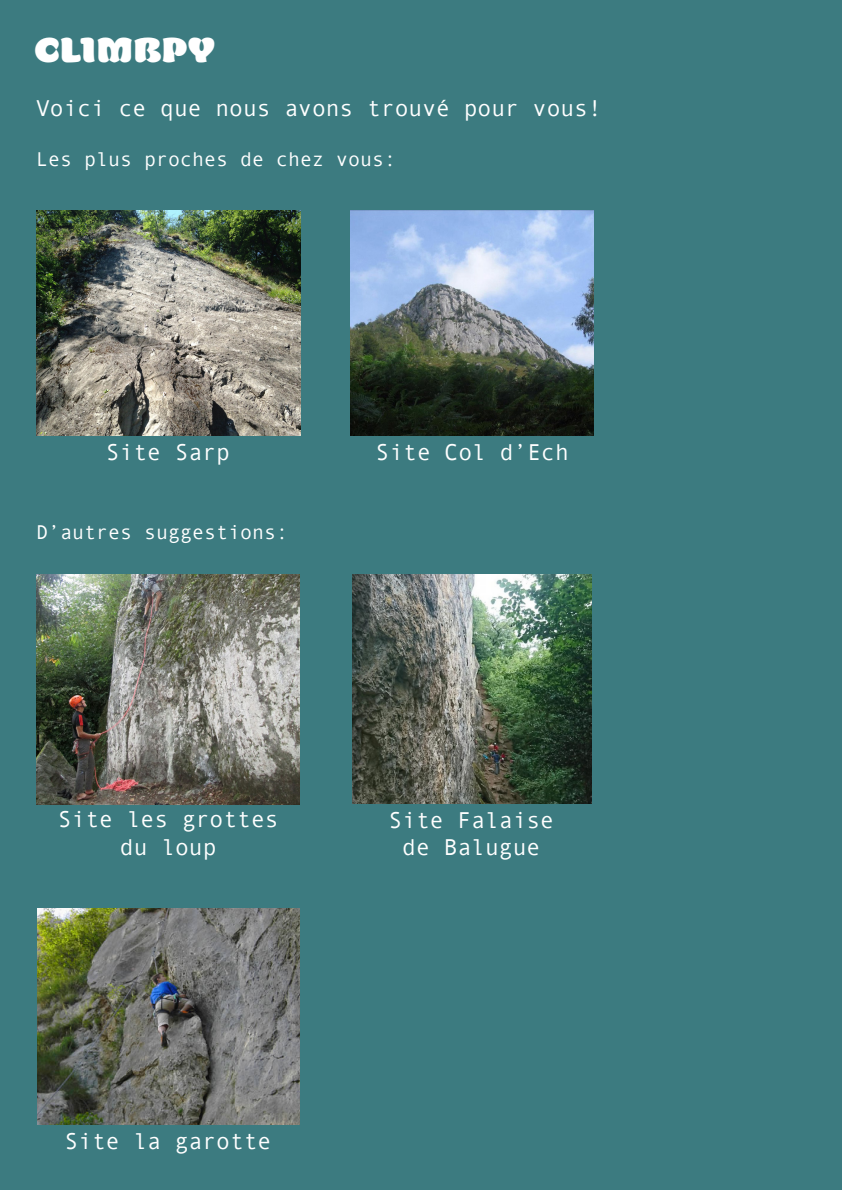
<style>
.page{position:relative;width:842px;height:1191px;background:#fff}
.page>*{position:absolute;margin:0;border:0;box-sizing:border-box;transform-origin:0 0}
.t1{font:800 32px "Opake";color:#fff}
.t2{font:23px "Andale Mono";color:#fff}
.t3{font:20px "Andale Mono";color:#fff}
</style>
<div class="page">
<div style="left:0;top:0;width:842px;height:1190px;background:#3c7b80"></div>
<img style="left:37px;top:211px;width:263px;height:225px">
<img style="left:350px;top:211px;width:243px;height:224px">
<img style="left:37px;top:574px;width:263px;height:230px">
<img style="left:352px;top:575px;width:239px;height:228px">
<img style="left:37px;top:908px;width:263px;height:216px">
<p class="t1" style="left:34px;top:27px;width:183px">CLIMBPY</p>
<p class="t2" style="left:36px;top:93px;width:567px">Voici ce que nous avons trouvé pour vous!</p>
<p class="t3" style="left:36px;top:146px;width:362px">Les plus proches de chez vous:</p>
<p class="t2" style="left:106px;top:437px;width:126px">Site Sarp</p>
<p class="t2" style="left:376px;top:437px;width:195px">Site Col d’Ech</p>
<p class="t3" style="left:36px;top:519px;width:254px">D’autres suggestions:</p>
<p class="t2" style="left:58px;top:804px;width:222px">Site les grottes</p>
<p class="t2" style="left:120px;top:832px;width:98px">du loup</p>
<p class="t2" style="left:388px;top:805px;width:167px">Site Falaise</p>
<p class="t2" style="left:402px;top:832px;width:139px">de Balugue</p>
<p class="t2" style="left:64px;top:1125px;width:209px">Site la garotte</p>
</div>
